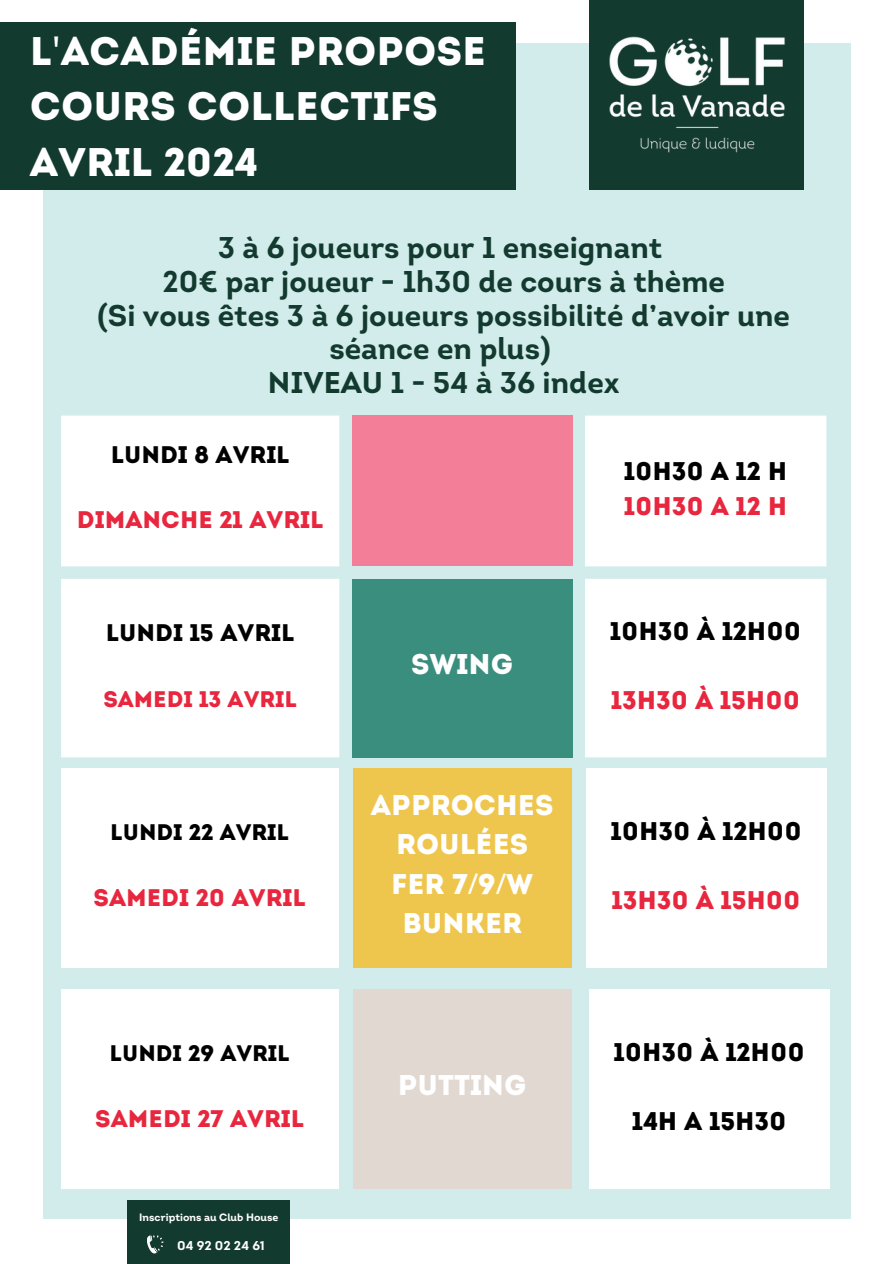
<style>
.page{position:relative;width:894px;height:1264px;background:#fff}
.page>*{position:absolute;margin:0;border:0;box-sizing:border-box;transform-origin:0 0}
.t1{font:39.9px/55.2px "Intro";color:#fff}
.t2{font:700 30px/33.8px "Intro";color:#133a2e;text-align:center}
.t3{font:28.5px/39.3px "Intro";color:#fff;text-align:center}
.t4{font:25.5px "Intro";color:#000}
.t5{font:25.5px "Intro";color:#e8263e}
.t6{font:24px "Intro";color:#e8263e}
.t7{font:24px "Intro";color:#000}
.t8{font:22.5px "Intro";color:#000}
.t9{font:22.5px "Intro";color:#e8263e}
.t10{font:12.75px "Intro Trial Bd";color:#fff}
.t11{font:10.65px "Intro Trial Bd";color:#fff}
.s1{font-family:"Noto Sans"}
</style>
<div class="page">
<div style="left:43px;top:44px;width:807px;height:1175px;background:#d2ebeb"></div>
<div style="left:589px;top:0;width:215px;height:190px;background:#133a2e"></div>
<img style="left:609px;top:36px;width:176px;height:117px">
<div style="left:0;top:22px;width:516px;height:168px;background:#133a2e"></div>
<svg style="left:61px;top:415px;width:765px;height:342px;background:#fafcfc"></svg>
<div style="left:351px;top:415px;width:221px;height:151px;background:#f37e98"></div>
<div style="left:351px;top:578px;width:221px;height:179px;background:#3a8e7d"></div>
<div style="left:353px;top:768px;width:218px;height:199px;background:#efc64d"></div>
<div style="left:61px;top:768px;width:277px;height:199px;background:#fff"></div>
<div style="left:586px;top:768px;width:240px;height:199px;background:#fff"></div>
<div style="left:128px;top:1199px;width:162px;height:64px;background:#133a2e"></div>
<svg style="left:147px;top:1235px;width:16px;height:18px"></svg>
<div style="left:589px;top:989px;width:240px;height:199px;background:#fff"></div>
<div style="left:353px;top:989px;width:218px;height:199px;background:#e1d9d1"></div>
<div style="left:61px;top:989px;width:277px;height:199px;background:#fff"></div>
<h1 class="t1" style="left:30px;top:28px;width:458px">L<span class="s1">'</span>ACADÉMIE PROPOSE<br>COURS COLLECTIFS<br>AVRIL 2024</h1>
<h2 class="t2" style="left:97px;top:234px;width:694px">3 à 6 joueurs pour 1 enseignant<br>20€ par joueur - 1h30 de cours à thème<br>(Si vous êtes 3 à 6 joueurs possibilité d’avoir une séance en plus)<br>NIVEAU 1 - 54 à 36 index</h2>
<p class="t7" style="left:111px;top:445px;width:180px">LUNDI 8 AVRIL</p>
<p class="t6" style="left:77px;top:510px;width:248px">DIMANCHE 21 AVRIL</p>
<p class="t7" style="left:106px;top:622px;width:190px">LUNDI 15 AVRIL</p>
<p class="t9" style="left:103px;top:690px;width:195px">SAMEDI 13 AVRIL</p>
<p class="t8" style="left:110px;top:822px;width:180px">LUNDI 22 AVRIL</p>
<p class="t6" style="left:94px;top:888px;width:214px">SAMEDI 20 AVRIL</p>
<p class="t8" style="left:110px;top:1043px;width:181px">LUNDI 29 AVRIL</p>
<h3 class="t6" style="left:95px;top:1108px;width:210px">SAMEDI 27 AVRIL</h3>
<p class="t11" style="left:139px;top:1210px;width:140px">Inscriptions au Club House</p>
<p class="t10" style="left:177px;top:1238px;width:89px">04 92 02 24 61</p>
<p class="t3" style="left:411px;top:647px;width:104px">SWING</p>
<p class="t3" style="left:371px;top:788px;width:184px">APPROCHES<br>ROULÉES</p>
<p class="t3" style="left:391px;top:866px;width:144px">FER 7<span class="s1">/</span>9<span class="s1">/</span>W</p>
<p class="t3" style="left:402px;top:906px;width:121px">BUNKER</p>
<p class="t3" style="left:397px;top:1068px;width:130px">PUTTING</p>
<p class="t4" style="left:624px;top:460px;width:165px">10H30 A 12 H</p>
<p class="t5" style="left:624px;top:495px;width:165px">10H30 A 12 H</p>
<p class="t4" style="left:610px;top:620px;width:192px">10H30 À 12H00</p>
<p class="t5" style="left:611px;top:690px;width:190px">13H30 À 15H00</p>
<p class="t4" style="left:610px;top:820px;width:192px">10H30 À 12H00</p>
<p class="t5" style="left:611px;top:890px;width:190px">13H30 À 15H00</p>
<p class="t4" style="left:613px;top:1041px;width:192px">10H30 À 12H00</p>
<p class="t4" style="left:632px;top:1111px;width:156px">14H A 15H30</p>
</div>
